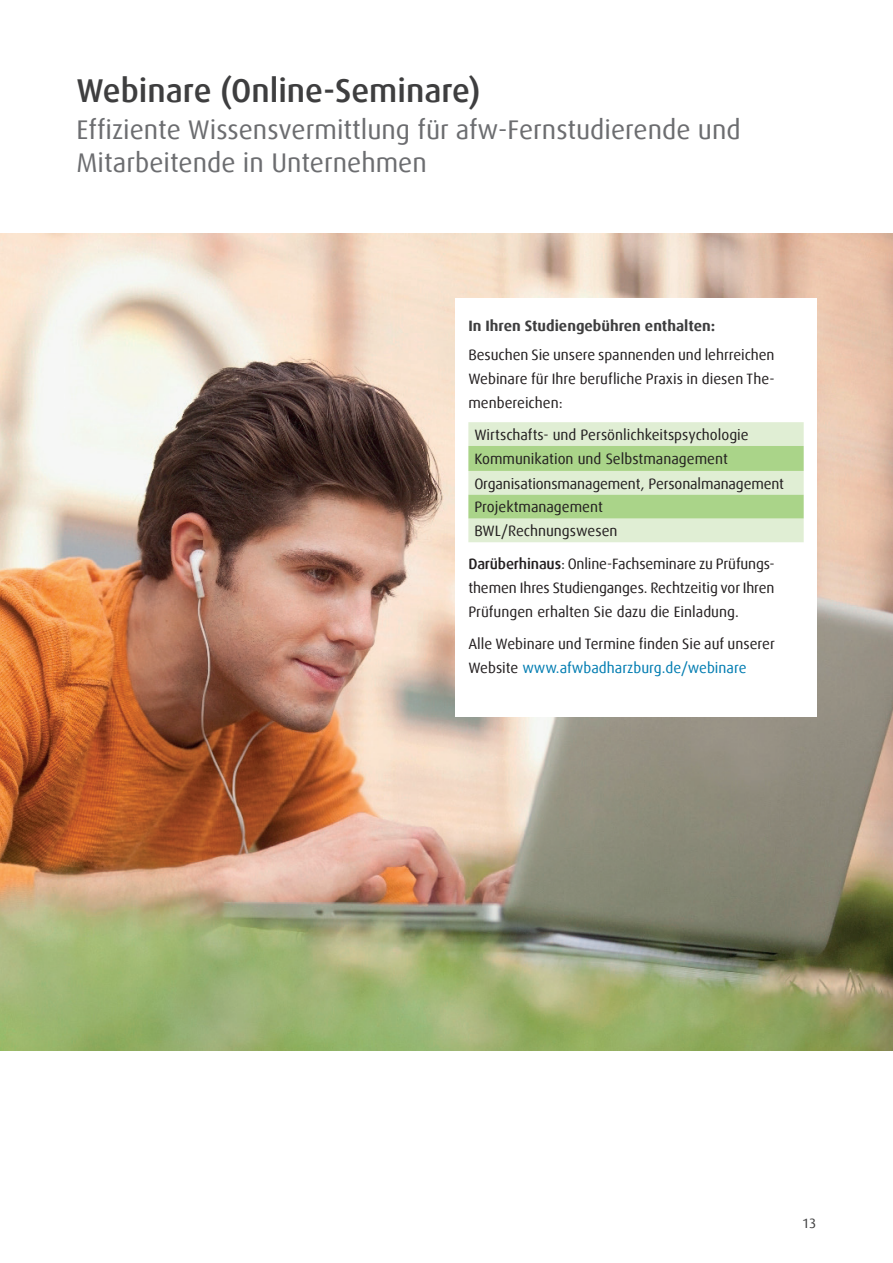
<style>
.page{position:relative;width:893px;height:1263px;background:#fff}
.page>*{position:absolute;margin:0;border:0;box-sizing:border-box;transform-origin:0 0}
.t1{font:500 33px "Dax Offc";color:#3e3e3f}
.t2{font:27px/32.4px "Dax Offc";color:#6c6d70}
.t3{font:15px/24px "Dax Offc";color:#231f20;text-align:justify}
.t4{font:700 15px "Dax Offc";color:#3e3e3f}
.t5{font:13.5px "Dax Offc";color:#3e3e3f}
.s1{font-weight:500}
.s2{color:#007cb1}
</style>
<div class="page">
<img style="left:0;top:234px;width:893px;height:816px">
<div style="left:456px;top:298px;width:361px;height:418px;background:#fff"></div>
<svg style="left:468px;top:422px;width:336px;height:120px;background:#cae3b5"></svg>
<h1 class="t1" style="left:77px;top:70px;width:405px">Webinare (Online-Seminare)</h1>
<h2 class="t2" style="left:77px;top:114px;width:666px">Effiziente Wissensvermittlung für afw-Fernstudierende und<br>Mitarbeitende in Unternehmen</h2>
<p class="t4" style="left:468px;top:317px;width:248px">In Ihren Studiengebühren enthalten:</p>
<p class="t3" style="left:468px;top:343px;width:308px">Besuchen Sie unsere spannenden und lehrreichen Webinare für Ihre berufliche Praxis in diesen The&shy;menbereichen:</p>
<p class="t3" style="left:474px;top:423px;width:311px;text-align:left">Wirtschafts- und Persönlichkeitspsychologie Kommunikation und Selbstmanagement Organisationsmanagement, Personalmanagement Projektmanagement<br>BWL/Rechnungswesen</p>
<p class="t3" style="left:468px;top:552px;width:308px"><span class="s1">Darüberhinaus</span>: Online-Fachseminare zu Prüfungs&shy;themen Ihres Studienganges. Rechtzeitig vor Ihren Prüfungen erhalten Sie dazu die Einladung.</p>
<p class="t3" style="left:468px;top:632px;width:308px">Alle Webinare und Termine finden Sie auf unserer<br>Website <span class="s2">www.afwbadharzburg.de/webinare</span></p>
<p class="t5" style="left:802px;top:1214px;width:16px">13</p>
</div>
